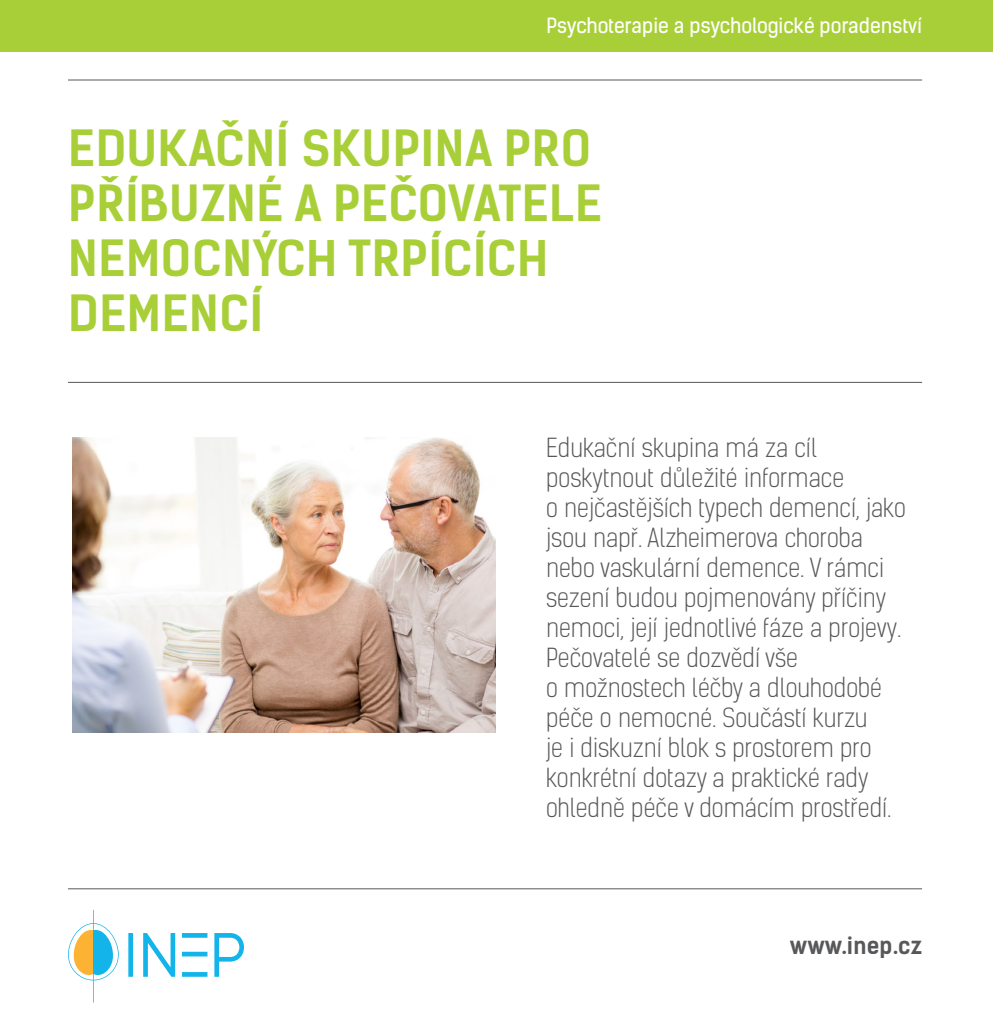
<style>
.page{position:relative;width:993px;height:1028px;background:#fff}
.page>*{position:absolute;margin:0;border:0;box-sizing:border-box;transform-origin:0 0}
.t1{font:700 47.5px/55px "Kelson Sans";letter-spacing:.015em;color:#a9cf38}
.t2{font:300 25px/30px "Kelson Sans";color:#57585a}
.t3{font:700 22.5px "Kelson Sans";color:#57585a}
.t4{font:20px "Kelson Sans";color:#fff}
</style>
<div class="page">
<div style="left:0;top:0;width:992px;height:52px;background:#a9cf38"></div>
<hr style="left:68px;top:888px;width:853px;height:1px;background:#57585a">
<hr style="left:68px;top:382px;width:853px;height:1px;background:#57585a">
<hr style="left:68px;top:80px;width:853px;height:1px;background:#57585a">
<svg style="left:68px;top:910px;width:176px;height:92px"></svg>
<img style="left:73px;top:438px;width:422px;height:295px">
<p class="t4" style="left:546px;top:13px;width:377px">Psychoterapie a psychologické poradenství</p>
<p class="t1" style="left:68px;top:121px;width:535px">EDUKAČNÍ SKUPINA PRO<br>PŘÍBUZNÉ A PEČOVATELE<br>NEMOCNÝCH TRPÍCÍCH<br>DEMENCÍ</p>
<p class="t2" style="left:546px;top:433px;width:299px">Edukační skupina má za cíl poskytnout důležité informace</p>
<p class="t2" style="left:546px;top:493px;width:361px">o nejčastějších typech demencí, jako jsou např. Alzheimerova choroba nebo vaskulární demence. V rámci sezení budou pojmenovány příčiny nemoci, její jednotlivé fáze a projevy.<br>Pečovatelé se dozvědí vše</p>
<p class="t2" style="left:546px;top:673px;width:346px">o možnostech léčby a dlouhodobé péče o nemocné. Součástí kurzu<br>je i diskuzní blok s prostorem pro konkrétní dotazy a praktické rady ohledně péče v domácím prostředí.</p>
<p class="t3" style="left:789px;top:932px;width:134px">www.inep.cz</p>
</div>
